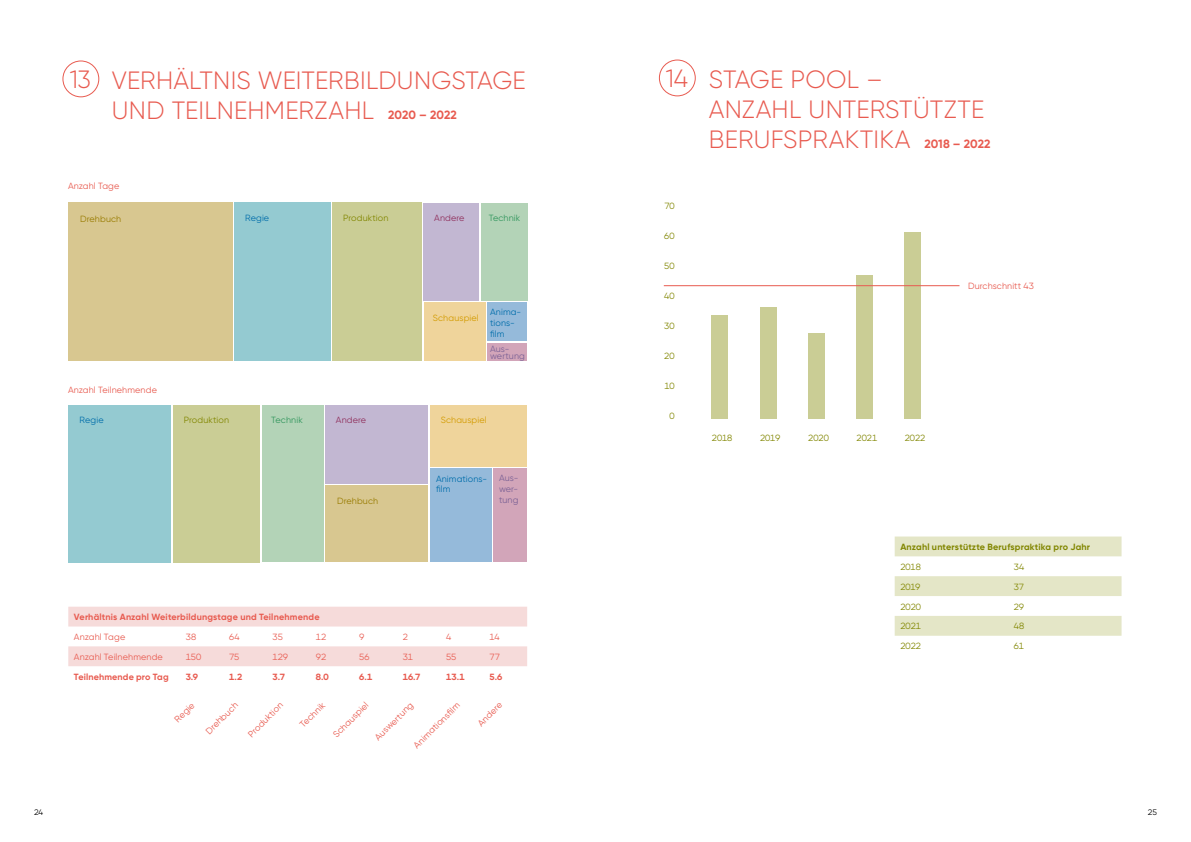
<style>
.page{position:relative;width:1191px;height:842px;background:#fff}
.page>*{position:absolute;margin:0;border:0;box-sizing:border-box;transform-origin:0 0}
.t1{font:300 25px/30px "Gilroy";letter-spacing:.005em;color:#e85b50}
.t2{font:9px "Gilroy";letter-spacing:.015em;color:#e85b50}
.t3{font:700 9px "Gilroy";letter-spacing:.02em;color:#e85b50}
.t4{font:9px "Gilroy";letter-spacing:.01em;color:#818600}
.t5{font:9px/10.8px "Gilroy";letter-spacing:.01em;color:#006daa}
.t6{font:700 9px "Gilroy";letter-spacing:.02em;color:#818600}
.t7{font:9px/10.8px "Gilroy";letter-spacing:.01em;color:#7b6195}
.t8{font:9px "Gilroy";letter-spacing:.01em;color:#d39b00}
.t9{font:9px "Gilroy";letter-spacing:.015em;color:#987b00}
.t10{font:9px "Gilroy";letter-spacing:.015em;color:#31965d}
.t11{font:9px "Gilroy";letter-spacing:.015em;color:#902f5c}
.t12{font:8px "Gilroy";color:#000}
.s1{font-weight:700;font-size:12px}
</style>
<div class="page">
<svg style="left:68px;top:607px;width:459px;height:59px"></svg>
<div style="left:62px;top:60px;width:37px;height:37px;border:1px solid #e85b50;border-radius:50%"></div>
<div style="left:68px;top:203px;width:164px;height:158px;background:#d8c790"></div>
<div style="left:332px;top:203px;width:90px;height:158px;background:#cacd95"></div>
<div style="left:424px;top:203px;width:55px;height:97px;background:#c2b7d2"></div>
<div style="left:424px;top:303px;width:61px;height:58px;background:#efd49b"></div>
<div style="left:481px;top:203px;width:46px;height:97px;background:#b3d3b7"></div>
<div style="left:487px;top:303px;width:40px;height:38px;background:#95bada"></div>
<div style="left:487px;top:344px;width:40px;height:17px;background:#d2a5b9"></div>
<div style="left:234px;top:203px;width:96px;height:158px;background:#94cad1"></div>
<div style="left:326px;top:486px;width:102px;height:76px;background:#d8c790"></div>
<div style="left:69px;top:405px;width:102px;height:157px;background:#94cad1"></div>
<div style="left:173px;top:405px;width:87px;height:157px;background:#cacd95"></div>
<div style="left:262px;top:405px;width:62px;height:157px;background:#b3d3b7"></div>
<div style="left:325px;top:405px;width:103px;height:78px;background:#c2b7d2"></div>
<div style="left:430px;top:405px;width:97px;height:61px;background:#efd49b"></div>
<div style="left:430px;top:468px;width:62px;height:94px;background:#95bada"></div>
<div style="left:494px;top:468px;width:33px;height:94px;background:#d2a5b9"></div>
<div style="left:712px;top:315px;width:16px;height:104px;background:#cacd95"></div>
<div style="left:808px;top:334px;width:16px;height:85px;background:#cacd95"></div>
<div style="left:760px;top:308px;width:16px;height:111px;background:#cacd95"></div>
<div style="left:856px;top:276px;width:16px;height:143px;background:#cacd95"></div>
<div style="left:904px;top:232px;width:16px;height:187px;background:#cacd95"></div>
<hr style="left:664px;top:285px;width:295px;height:1px;background:#e85b50">
<div style="left:659px;top:60px;width:37px;height:36px;border:1px solid #e85b50;border-radius:50%"></div>
<svg style="left:894px;top:536px;width:227px;height:100px"></svg>
<h1 class="t1" style="left:70px;top:64px;width:23px">13</h1>
<h1 class="t1" style="left:112px;top:65px;width:415px">VERHÄLTNIS WEITERBILDUNGSTAGE<br>UND TEILNEHMERZAHL <span class="s1">2020 – 2022</span></h1>
<p class="t2" style="left:68px;top:180px;width:53px">Anzahl Tage</p>
<p class="t9" style="left:80px;top:213px;width:43px">Drehbuch</p>
<p class="t4" style="left:343px;top:212px;width:47px">Produktion</p>
<p class="t11" style="left:434px;top:212px;width:32px">Andere</p>
<p class="t10" style="left:489px;top:212px;width:33px">Technik</p>
<p class="t5" style="left:245px;top:212px;width:26px">Regie</p>
<p class="t2" style="left:68px;top:384px;width:90px">Anzahl Teilnehmende</p>
<p class="t8" style="left:433px;top:312px;width:47px">Schauspiel</p>
<p class="t5" style="left:490px;top:306px;width:33px">Anima&shy;tions&shy;film</p>
<p class="t7" style="left:490px;top:345px;width:36px;line-height:7px">Aus&shy;wertung</p>
<p class="t5" style="left:80px;top:415px;width:26px">Regie</p>
<p class="t4" style="left:184px;top:415px;width:47px">Produktion</p>
<p class="t10" style="left:271px;top:415px;width:33px">Technik</p>
<p class="t11" style="left:336px;top:415px;width:32px">Andere</p>
<p class="t8" style="left:441px;top:415px;width:47px">Schauspiel</p>
<p class="t9" style="left:337px;top:495px;width:43px">Drehbuch</p>
<p class="t5" style="left:436px;top:473px;width:53px">Animations&shy;film</p>
<p class="t7" style="left:499px;top:473px;width:21px;text-align:justify">Aus&shy;wer&shy;tung</p>
<p class="t3" style="left:74px;top:611px;width:247px">Verhältnis Anzahl Weiterbildungstage und Teilnehmende</p>
<p class="t2" style="left:74px;top:631px;width:53px">Anzahl Tage</p>
<p class="t2" style="left:186px;top:631px;width:12px">38</p>
<p class="t2" style="left:229px;top:631px;width:12px">64</p>
<p class="t2" style="left:272px;top:631px;width:12px">35</p>
<p class="t2" style="left:316px;top:631px;width:12px">12</p>
<p class="t2" style="left:359px;top:631px;width:7px">9</p>
<p class="t2" style="left:403px;top:631px;width:7px">2</p>
<p class="t2" style="left:446px;top:631px;width:7px">4</p>
<p class="t2" style="left:489px;top:631px;width:12px">14</p>
<p class="t2" style="left:74px;top:651px;width:90px">Anzahl Teilnehmende</p>
<p class="t2" style="left:186px;top:651px;width:17px">150</p>
<p class="t2" style="left:229px;top:651px;width:12px">75</p>
<p class="t2" style="left:272px;top:651px;width:17px">129</p>
<p class="t2" style="left:316px;top:651px;width:12px">92</p>
<p class="t2" style="left:359px;top:651px;width:12px">56</p>
<p class="t2" style="left:403px;top:651px;width:12px">31</p>
<p class="t2" style="left:446px;top:651px;width:12px">55</p>
<p class="t2" style="left:489px;top:651px;width:12px">77</p>
<p class="t3" style="left:74px;top:671px;width:96px">Teilnehmende pro Tag</p>
<p class="t3" style="left:186px;top:671px;width:14px">3.9</p>
<p class="t3" style="left:229px;top:671px;width:15px">1.2</p>
<p class="t3" style="left:272px;top:671px;width:14px">3.7</p>
<p class="t3" style="left:316px;top:671px;width:14px">8.0</p>
<p class="t3" style="left:359px;top:671px;width:15px">6.1</p>
<p class="t3" style="left:403px;top:671px;width:19px">16.7</p>
<p class="t3" style="left:446px;top:671px;width:20px">13.1</p>
<p class="t3" style="left:489px;top:671px;width:14px">5.6</p>
<p class="t2" style="left:172px;top:717px;width:26px;rotate:-45deg">Regie</p>
<p class="t2" style="left:246px;top:732px;width:47px;rotate:-45deg">Produktion</p>
<p class="t2" style="left:297px;top:722px;width:33px;rotate:-45deg">Technik</p>
<p class="t2" style="left:331px;top:732px;width:47px;rotate:-45deg">Schauspiel</p>
<p class="t2" style="left:372px;top:735px;width:51px;rotate:-45deg">Auswertung</p>
<p class="t2" style="left:411px;top:743px;width:63px;rotate:-45deg">Animationsfi lm</p>
<p class="t2" style="left:203px;top:729px;width:43px;rotate:-45deg">Drehbuch</p>
<p class="t2" style="left:475px;top:721px;width:32px;rotate:-45deg">Andere</p>
<h1 class="t1" style="left:665px;top:63px;width:24px">14</h1>
<p class="t4" style="left:664px;top:200px;width:12px">70</p>
<p class="t4" style="left:664px;top:230px;width:12px">60</p>
<p class="t4" style="left:664px;top:260px;width:12px">50</p>
<p class="t4" style="left:664px;top:290px;width:12px">40</p>
<p class="t4" style="left:664px;top:320px;width:12px">30</p>
<p class="t4" style="left:664px;top:350px;width:12px">20</p>
<p class="t4" style="left:664px;top:380px;width:12px">10</p>
<p class="t4" style="left:669px;top:410px;width:7px">0</p>
<h1 class="t1" style="left:709px;top:64px;width:283px">STAGE POOL –<br>ANZAHL UNTERSTÜTZTE<br>BERUFSPRAKTIKA <span class="s1">2018 – 2022</span></h1>
<p class="t2" style="left:968px;top:280px;width:67px">Durchschnitt 43</p>
<p class="t4" style="left:712px;top:432px;width:22px">2018</p>
<p class="t4" style="left:760px;top:432px;width:22px">2019</p>
<p class="t4" style="left:808px;top:432px;width:22px">2020</p>
<p class="t4" style="left:856px;top:432px;width:22px">2021</p>
<p class="t4" style="left:904px;top:432px;width:22px">2022</p>
<p class="t6" style="left:900px;top:541px;width:191px">Anzahl unterstützte Berufspraktika pro Jahr</p>
<p class="t4" style="left:900px;top:561px;width:22px">2018</p>
<p class="t4" style="left:1013px;top:561px;width:12px">34</p>
<p class="t4" style="left:900px;top:581px;width:22px">2019</p>
<p class="t4" style="left:1013px;top:581px;width:12px">37</p>
<p class="t4" style="left:900px;top:601px;width:22px">2020</p>
<p class="t4" style="left:1013px;top:601px;width:12px">29</p>
<p class="t4" style="left:900px;top:621px;width:22px">2021</p>
<p class="t4" style="left:1013px;top:621px;width:12px">48</p>
<p class="t4" style="left:900px;top:641px;width:22px">2022</p>
<p class="t4" style="left:1013px;top:641px;width:12px">61</p>
<p class="t12" style="left:34px;top:807px;width:11px">24</p>
<p class="t12" style="left:1147px;top:807px;width:11px">25</p>
</div>
